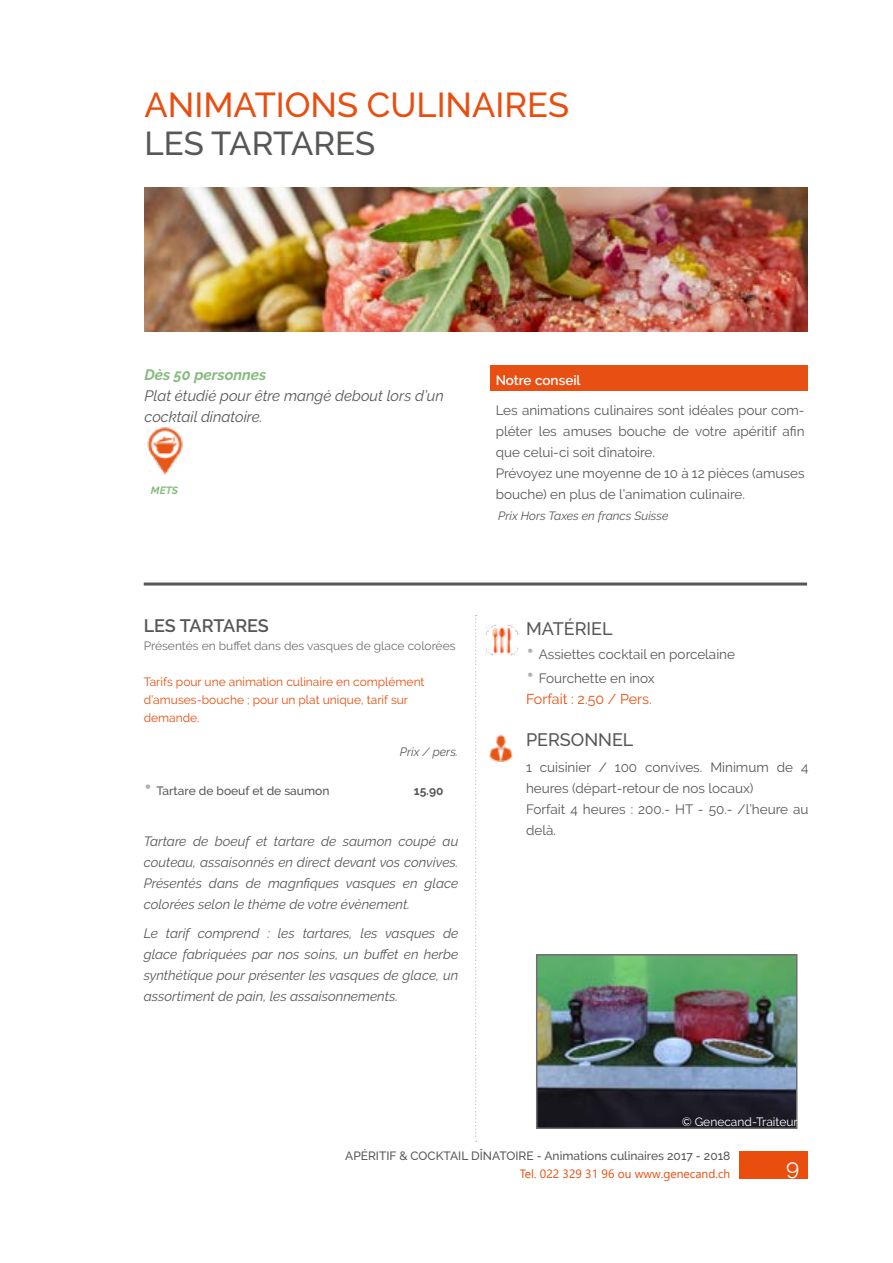
<style>
.page{position:relative;width:893px;height:1263px;background:#fff}
.page>*{position:absolute;margin:0;border:0;box-sizing:border-box;transform-origin:0 0}
.t1{font:500 34.5px "Raleway";color:#e94e0f}
.t2{font:500 33px "Raleway";color:#575756}
.t3{font:22.5px "Raleway";color:#fff}
.t4{font:500 18px "Raleway";color:#575756}
.t5{font:600 18px "Raleway";letter-spacing:-.01em;color:#575756}
.t6{font:italic 15px/21px "Raleway";color:#575756}
.t7{font:italic 700 15px "Raleway";color:#86bb7e}
.t8{font:14.25px "Raleway";color:#e94e0f}
.t9{font:13.5px/21px "Raleway";color:#575756}
.t10{font:italic 13.5px/21px "Raleway";color:#575756;text-align:justify}
.t11{font:600 13.5px "Raleway";color:#fff}
.t12{font:12px/18px "Raleway";color:#e94e0f}
.t13{font:500 12px "Raleway";color:#575756}
.t14{font:12px "Raleway";color:#706f6f}
.t15{font:italic 12px "Raleway";color:#575756}
.t16{font:12px "Segoe UI";color:#e94e0f}
.t17{font:12px "Raleway";color:#fff}
.t18{font:700 12px "Raleway";color:#575756}
.t19{font:italic 700 10.5px "Raleway";color:#86bb7e}
.s1{font-size:24px;color:#b3b2b2}
</style>
<div class="page">
<div style="left:740px;top:1151px;width:68px;height:28px;background:#e94e0f"></div>
<img style="left:145px;top:187px;width:663px;height:145px">
<svg style="left:475px;top:615px;width:2px;height:527px"></svg>
<hr style="left:144px;top:582px;width:663px;height:3px;background:#575756">
<div style="left:490px;top:366px;width:318px;height:25px;background:#e84f13"></div>
<img style="left:539px;top:957px;width:255px;height:169px">
<div style="left:536px;top:954px;width:261px;height:175px;border:2px solid #706f6f"></div>
<img style="left:485px;top:625px;width:33px;height:30px">
<img style="left:488px;top:734px;width:25px;height:28px">
<img style="left:146px;top:427px;width:37px;height:48px">
<h1 class="t1" style="left:145px;top:85px;width:426px">ANIMATIONS CULINAIRES</h1>
<h2 class="t2" style="left:145px;top:124px;width:232px">LES TARTARES</h2>
<p class="t7" style="left:145px;top:366px;width:123px">Dès 50 personnes</p>
<p class="t6" style="left:145px;top:385px;width:301px">Plat étudié pour être mangé debout lors d’un cocktail dinatoire.</p>
<p class="t19" style="left:151px;top:484px;width:29px">METS</p>
<p class="t11" style="left:496px;top:373px;width:87px">Notre conseil</p>
<p class="t9" style="left:496px;top:400px;width:310px">Les animations culinaires sont idéales pour com&shy;pléter les amuses bouche de votre apéritif afin que celui-ci soit dînatoire.<br>Prévoyez une moyenne de 10 à 12 pièces (amuses bouche) en plus de l’animation culinaire.</p>
<p class="t15" style="left:498px;top:508px;width:172px">Prix Hors Taxes en francs Suisse</p>
<h3 class="t5" style="left:144px;top:615px;width:127px">LES TARTARES</h3>
<p class="t14" style="left:144px;top:639px;width:313px">Présentés en buffet dans des vasques de glace colorées</p>
<p class="t12" style="left:144px;top:673px;width:282px">Tarifs pour une animation culinaire en complément d’amuses-bouche ; pour un plat unique, tarif sur demande.</p>
<p class="t15" style="left:400px;top:745px;width:60px">Prix / pers.</p>
<p class="t13" style="left:144px;top:784px;width:187px"><span class="s1">•</span> Tartare de boeuf et de saumon</p>
<p class="t18" style="left:414px;top:784px;width:31px">15.90</p>
<p class="t10" style="left:144px;top:830px;width:316px">Tartare de boeuf et tartare de saumon coupé au couteau, assaisonnés en direct devant vos convives.<br>Présentés dans de magnfiques vasques en glace colorées selon le thème de votre évènement.</p>
<p class="t10" style="left:144px;top:923px;width:316px">Le tarif comprend : les tartares, les vasques de glace fabriquées par nos soins, un buffet en herbe synthétique pour présenter les vasques de glace, un assortiment de pain, les assaisonnements.</p>
<h3 class="t4" style="left:526px;top:618px;width:88px">MATÉRIEL</h3>
<p class="t9" style="left:526px;top:643px;width:211px"><span class="s1">•</span> Assiettes cocktail en porcelaine</p>
<p class="t9" style="left:526px;top:667px;width:130px"><span class="s1">•</span> Fourchette en inox</p>
<p class="t8" style="left:526px;top:690px;width:127px">Forfait : 2.50 / Pers.</p>
<h3 class="t4" style="left:526px;top:730px;width:109px">PERSONNEL</h3>
<p class="t9" style="left:526px;top:756px;width:284px">1 cuisinier / 100 convives. Minimum de 4 heures (départ-retour de nos locaux)<br>Forfait 4 heures : 200.- HT - 50.- /l’heure au delà.</p>
<p class="t17" style="left:682px;top:1114px;width:118px">© Genecand-Traiteur</p>
<p class="t13" style="left:345px;top:1149px;width:387px">APÉRITIF &amp; COCKTAIL DÎNATOIRE - Animations culinaires 2017 - 2018</p>
<p class="t16" style="left:520px;top:1162px;width:212px">Tel. 022 329 31 96 ou www.genecand.ch</p>
<h3 class="t3" style="left:786px;top:1154px;width:15px">9</h3>
</div>
